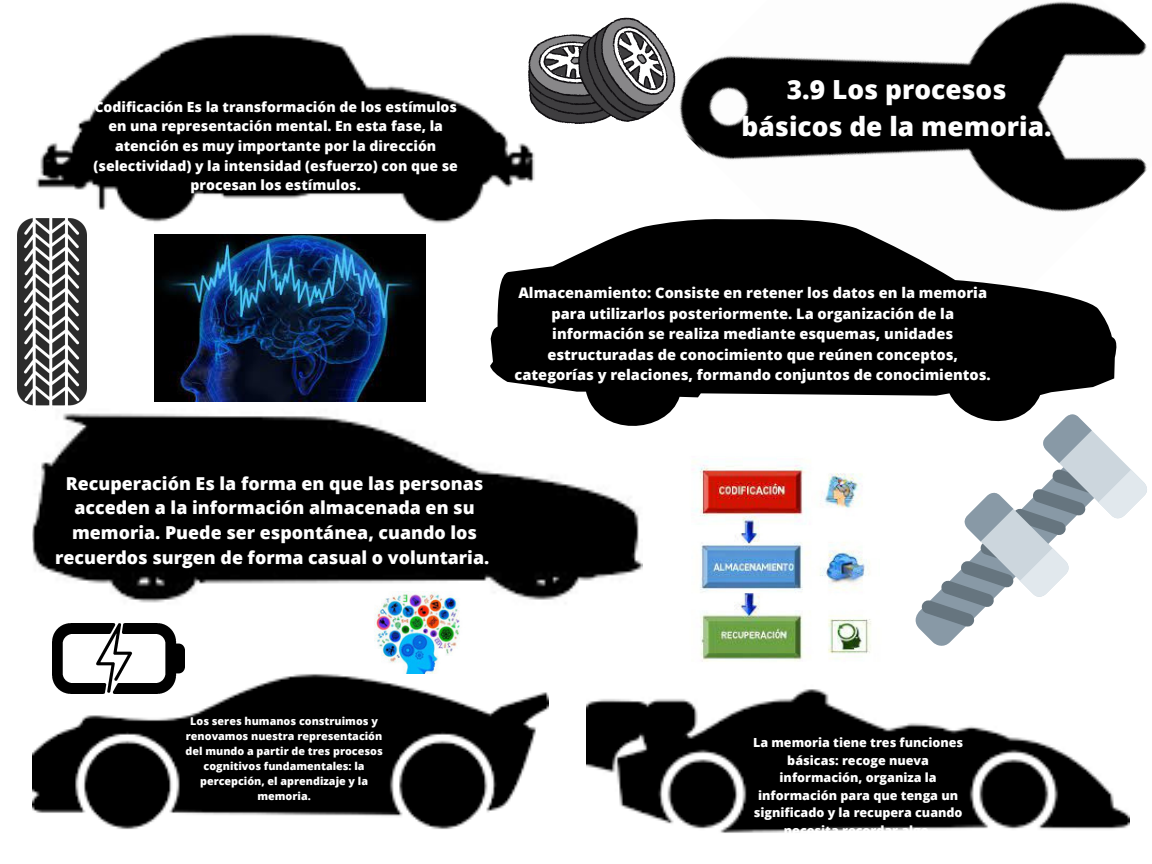
<style>
.page{position:relative;width:1152px;height:864px;background:#fff}
.page>*{position:absolute;margin:0;border:0;box-sizing:border-box;transform-origin:0 0}
.t1{font:800 26.25px/36.8px "Open Sans";color:#fff;text-align:center}
.t2{font:800 17.85px/24.9px "Open Sans";color:#fff;text-align:center}
.t3{font:800 14.55px/20.4px "Open Sans";color:#fff;text-align:center}
.t4{font:800 14.1px/19.6px "Open Sans";color:#fff;text-align:center}
.t5{font:800 12.6px/17.5px "Open Sans";color:#fff;text-align:center}
.t6{font:800 10.8px/15px "Open Sans";color:#fff;text-align:center}
</style>
<div class="page">
<img style="left:36px;top:32px;width:499px;height:192px">
<img style="left:675px;top:1px;width:472px;height:211px">
<img style="left:32px;top:413px;width:610px;height:190px">
<svg style="left:490px;top:217px;width:627px;height:221px;fill:#000"></svg>
<img style="left:586px;top:689px;width:544px;height:144px">
<img style="left:32px;top:673px;width:516px;height:157px">
<svg style="left:528px;top:18px;width:147px;height:106px"></svg>
<img style="left:18px;top:216px;width:68px;height:190px">
<svg style="left:916px;top:606px;width:49px;height:40px"></svg>
<svg style="left:922px;top:411px;width:225px;height:216px"></svg>
<img style="left:52px;top:624px;width:133px;height:70px">
<img style="left:692px;top:460px;width:179px;height:202px">
<img style="left:360px;top:591px;width:122px;height:82px">
<img style="left:154px;top:235px;width:271px;height:166px">
<p class="t4" style="left:94px;top:97px;width:366px">Codificación Es la transformación de los estímulos en una representación mental. En esta fase, la atención es muy importante por la dirección (selectividad) y la intensidad (esfuerzo) con que se procesan los estímulos.</p>
<p class="t1" style="left:742px;top:71px;width:312px">3.9 Los procesos básicos de la memoria.</p>
<p class="t3" style="left:515px;top:283px;width:478px">Almacenamiento: Consiste en retener los datos en la memoria para utilizarlos posteriormente. La organización de la información se realiza mediante esquemas, unidades estructuradas de conocimiento que reúnen conceptos, categorías y relaciones, formando conjuntos de conocimientos.</p>
<p class="t2" style="left:55px;top:470px;width:436px">Recuperación Es la forma en que las personas acceden a la información almacenada en su memoria. Puede ser espontánea, cuando los recuerdos surgen de forma casual o voluntaria.</p>
<p class="t6" style="left:186px;top:713px;width:199px">Los seres humanos construimos y renovamos nuestra representación del mundo a partir de tres procesos cognitivos fundamentales: la percepción, el aprendizaje y la memoria.</p>
<p class="t5" style="left:753px;top:733px;width:212px">La memoria tiene tres funciones básicas: recoge nueva información, organiza la información para que tenga un significado y la recupera cuando necesita recordar algo.</p>
</div>
